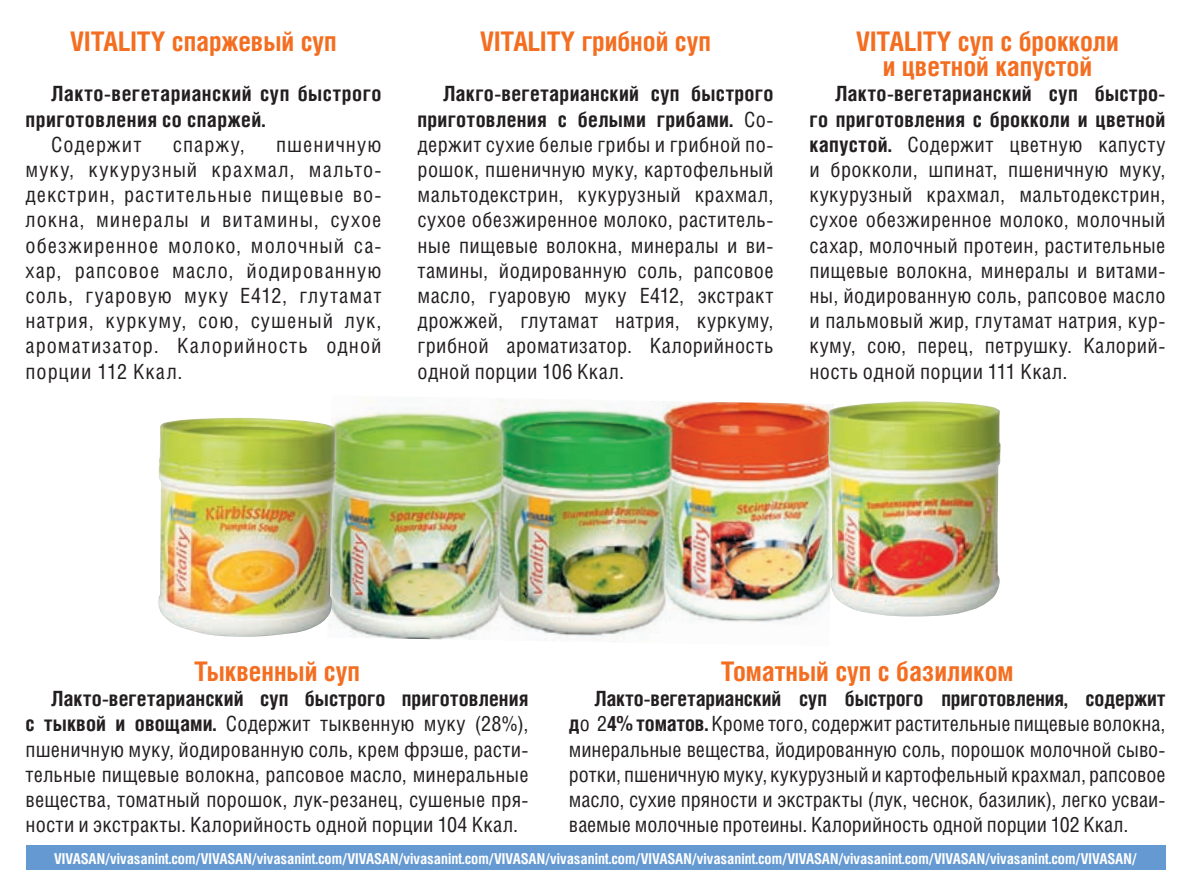
<style>
.page{position:relative;width:1191px;height:893px;background:#fff}
.page>*{position:absolute;margin:0;border:0;box-sizing:border-box;transform-origin:0 0}
.t1{font:700 27px/25.2px "Helios Cond C";color:#f36e21;text-align:center}
.t2{font:21px/25.2px "Helios Cond C";letter-spacing:.015em;color:#231f20;text-align:justify}
.t3{font:700 21px/25.2px "Helios Cond C";letter-spacing:.025em;color:#231f20}
.t4{font:21px "Helios Cond C";letter-spacing:.05em;color:#231f20}
.t5{font:700 15px "Helios Cond C";color:#fff}
.s1{font-weight:700}
</style>
<div class="page">
<div style="left:26px;top:845px;width:1139px;height:24px;background:#6599d1"></div>
<img style="left:336px;top:398px;width:492px;height:244px">
<img style="left:828px;top:401px;width:172px;height:216px">
<img style="left:158px;top:418px;width:178px;height:219px">
<p class="t1" style="left:70px;top:28px;width:268px">VITALITY спаржевый суп</p>
<p class="t3" style="left:26px;top:81px;width:357px;text-indent:26px">Лакто-вегетарианский суп быстрого приготовления со спаржей.</p>
<p class="t4" style="left:51px;top:132px;width:92px">Содержит</p>
<p class="t2" style="left:173px;top:131px;width:73px">спаржу,</p>
<p class="t2" style="left:26px;top:131px;width:357px;text-indent:251px">пшеничную муку, кукурузный крахмал, мальто&shy;декстрин, растительные пищевые во&shy;локна, минералы и витамины, сухое обезжиренное молоко, молочный са&shy;хар, рапсовое масло, йодированную соль, гуаровую муку Е412, глутамат натрия, куркуму, сою, сушеный лук, ароматизатор. Калорийность одной порции 112 Ккал.</p>
<p class="t1" style="left:480px;top:28px;width:232px">VITALITY грибной суп</p>
<p class="t2" style="left:417px;top:81px;width:357px;text-indent:26px"><span class="s1">Лакго-вегетарианский суп быстрого приготовления с белыми грибами.</span> Со&shy;держит сухие белые грибы и грибной по&shy;рошок, пшеничную муку, картофельный мальтодекстрин, кукурузный крахмал, сухое обезжиренное молоко, раститель&shy;ные пищевые волокна, минералы и ви&shy;тамины, йодированную соль, рапсовое масло, гуаровую муку Е412, экстракт дрожжей, глутамат натрия, куркуму, грибной ароматизатор. Калорийность одной порции 106 Ккал.</p>
<p class="t1" style="left:856px;top:28px;width:264px">VITALITY суп с брокколи и цветной капустой</p>
<p class="t2" style="left:809px;top:81px;width:357px;text-indent:26px"><span class="s1">Лакто-вегетарианский суп быстро&shy;го приготовления с брокколи и цветной капустой.</span> Содержит цветную капусту и брокколи, шпинат, пшеничную муку, кукурузный крахмал, мальтодекстрин, сухое обезжиренное молоко, молочный сахар, молочный протеин, растительные пищевые волокна, минералы и витами&shy;ны, йодированную соль, рапсовое масло и пальмовый жир, глутамат натрия, кур&shy;куму, сою, перец, петрушку. Калорий&shy;ность одной порции 111 Ккал.</p>
<p class="t1" style="left:194px;top:658px;width:167px">Тыквенный суп</p>
<p class="t2" style="left:26px;top:686px;width:504px;text-indent:26px"><span class="s1">Лакто-вегетарианский суп быстрого приготовления с тыквой и овощами.</span> Содержит тыквенную муку (28%), пшеничную муку, йодированную соль, крем фрэше, расти&shy;тельные пищевые волокна, рапсовое масло, минеральные вещества, томатный порошок, лук-резанец, сушеные пря&shy;ности и экстракты. Калорийность одной порции 104 Ккал.</p>
<p class="t1" style="left:721px;top:658px;width:294px">Томатный суп с базиликом</p>
<p class="t2" style="left:569px;top:686px;width:598px;text-indent:26px"><span class="s1">Лакто-вегетарианский суп быстрого приготовления, содержит д</span>о 2<span class="s1">4% томатов.</span> Кроме того, содержит растительные пищевые волокна, минеральные вещества, йодированную соль, порошок молочной сыво&shy;ротки, пшеничную муку, кукурузный и картофельный крахмал, рапсовое масло, сухие пряности и экстракты (лук, чеснок, базилик), легко усваи&shy;ваемые молочные протеины. Калорийность одной порции 102 Ккал.</p>
<p class="t5" style="left:54px;top:849px;width:1084px">VIVASAN/vivasanint.com/VIVASAN/vivasanint.com/VIVASAN/vivasanint.com/VIVASAN/vivasanint.com/VIVASAN/vivasanint.com/VIVASAN/vivasanint.com/VIVASAN/vivasanint.com/VIVASAN/</p>
</div>
